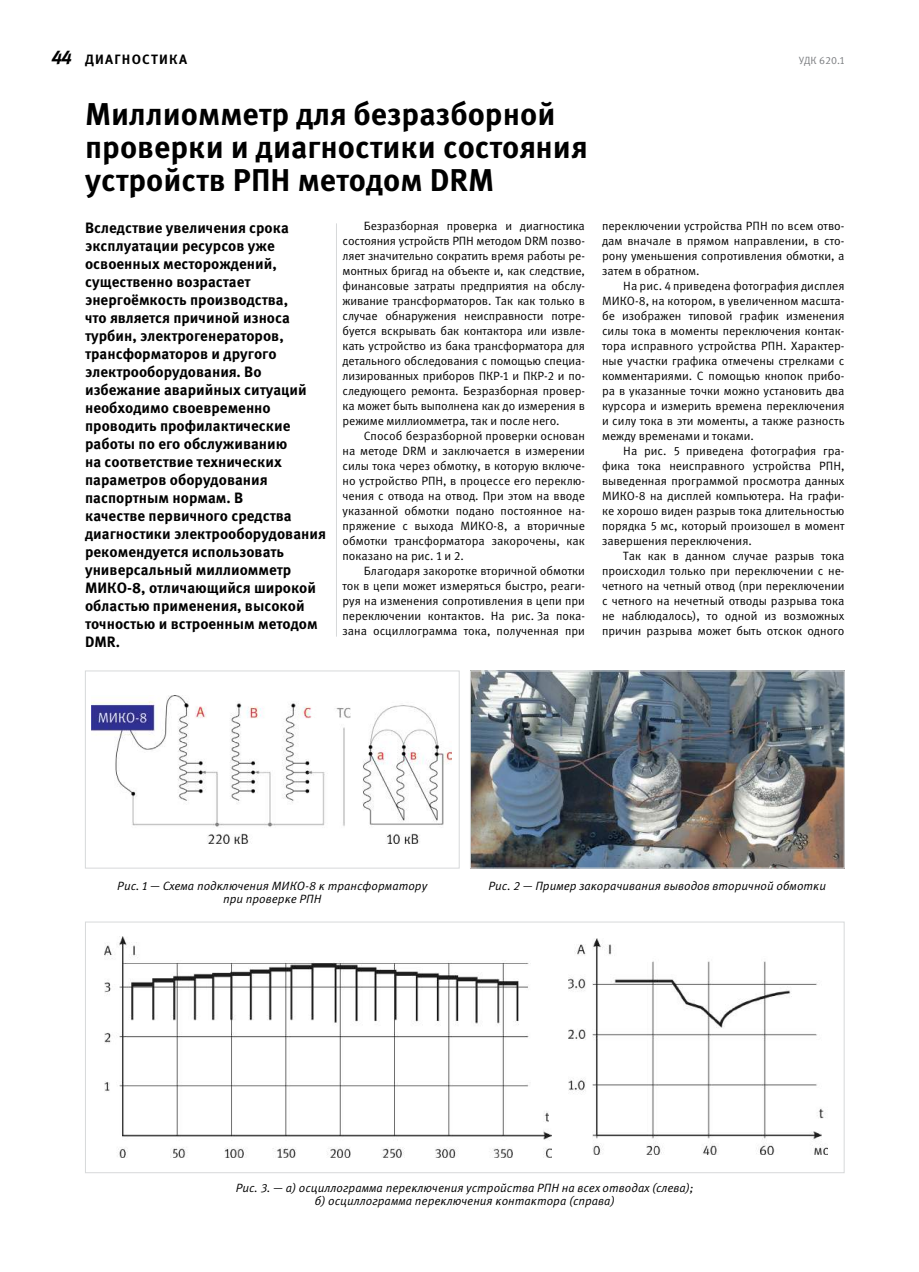
<style>
.page{position:relative;width:919px;height:1272px;background:#fff}
.page>*{position:absolute;margin:0;border:0;box-sizing:border-box;transform-origin:0 0}
.t1{font:700 31.5px/33px "Meta Pro";color:#000}
.t2{font:italic 700 19.5px "Meta Pro";color:#000}
.t3{font:700 15px/18px "Meta Pro";color:#000}
.t4{font:700 13.5px "Meta Pro";letter-spacing:.09em;color:#000}
.t5{font:12px/15px "Meta Pro";color:#000;text-align:justify}
.t6{font:italic 12px/13.5px "Meta Pro";color:#000;text-align:center}
.t7{font:10.5px "Meta Pro";color:#7c7e81}
</style>
<div class="page">
<img style="left:92px;top:695px;width:360px;height:148px">
<div style="left:85px;top:670px;width:374px;height:198px;border:1px solid #d7d9da"></div>
<img style="left:472px;top:672px;width:370px;height:194px">
<div style="left:470px;top:670px;width:374px;height:198px;border:1px solid #d7d9da"></div>
<div style="left:85px;top:921px;width:759px;height:251px;border:1px solid #d7d9da"></div>
<img style="left:104px;top:936px;width:447px;height:221px">
<img style="left:568px;top:938px;width:259px;height:216px">
<hr style="left:336px;top:223px;width:1px;height:413px;background:#d7d9da">
<h2 class="t2" style="left:51px;top:44px;width:22px">44</h2>
<p class="t4" style="left:85px;top:51px;width:103px">ДИАГНОСТИКА</p>
<p class="t7" style="left:799px;top:54px;width:47px">УДК 620.1</p>
<h1 class="t1" style="left:85px;top:99px;width:503px">Миллиомметр для безразборной проверки и диагностики состояния устройств РПН методом DRM</h1>
<p class="t5" style="left:342px;top:219px;width:244px;text-indent:21px">Безразборная проверка и диагностика состояния устройств РПН методом DRM позво&shy;ляет значительно сократить время работы ре&shy;монтных бригад на объекте и, как следствие, финансовые затраты предприятия на обслу&shy;живание трансформаторов. Так как только в случае обнаружения неисправности потре&shy;буется вскрывать бак контактора или извле&shy;кать устройство из бака трансформатора для детального обследования с помощью специа&shy;лизированных приборов ПКР-1 и ПКР-2 и по&shy;следующего ремонта. Безразборная провер&shy;ка может быть выполнена как до измерения в режиме миллиомметра, так и после него.</p>
<p class="t5" style="left:342px;top:429px;width:244px;text-indent:21px">Способ безразборной проверки основан на методе DRM и заключается в измерении силы тока через обмотку, в которую включе&shy;но устройство РПН, в процессе его переклю&shy;чения с отвода на отвод. При этом на вводе указанной обмотки подано постоянное на&shy;пряжение с выхода МИКО-8, а вторичные обмотки трансформатора закорочены, как показано на рис. 1 и 2.</p>
<p class="t5" style="left:342px;top:564px;width:244px;text-indent:21px">Благодаря закоротке вторичной обмотки ток в цепи может измеряться быстро, реаги&shy;руя на изменения сопротивления в цепи при переключении контактов. На рис. 3а пока&shy;зана осциллограмма тока, полученная при</p>
<p class="t3" style="left:85px;top:219px;width:242px">Вследствие увеличения срока эксплуатации ресурсов уже освоенных месторождений, существенно возрастает энергоёмкость производства,<br>что является причиной износа турбин, электрогенераторов, трансформаторов и другого электрооборудования. Во избежание аварийных ситуаций необходимо своевременно проводить профилактические работы по его обслуживанию<br>на соответствие технических параметров оборудования паспортным нормам. В<br>качестве первичного средства диагностики электрооборудования рекомендуется использовать универсальный миллиомметр<br>МИКО-8, отличающийся широкой областью применения, высокой точностью и встроенным методом<br>DMR.</p>
<p class="t5" style="left:602px;top:219px;width:244px">переключении устройства РПН по всем отво&shy;дам вначале в прямом направлении, в сто&shy;рону уменьшения сопротивления обмотки, а затем в обратном.</p>
<p class="t5" style="left:602px;top:279px;width:244px;text-indent:21px">На рис. 4 приведена фотография дисплея МИКО-8, на котором, в увеличенном масшта&shy;бе изображен типовой график изменения силы тока в моменты переключения контак&shy;тора исправного устройства РПН. Характер&shy;ные участки графика отмечены стрелками с комментариями. С помощью кнопок прибо&shy;ра в указанные точки можно установить два курсора и измерить времена переключения и силу тока в эти моменты, а также разность между временами и токами.</p>
<p class="t5" style="left:602px;top:444px;width:244px;text-indent:21px">На рис. 5 приведена фотография гра&shy;фика тока неисправного устройства РПН, выведенная программой просмотра данных МИКО-8 на дисплей компьютера. На графи&shy;ке хорошо виден разрыв тока длительностью порядка 5 мс, который произошел в момент завершения переключения.</p>
<p class="t5" style="left:602px;top:549px;width:244px;text-indent:21px">Так как в данном случае разрыв тока происходил только при переключении с не&shy;четного на четный отвод (при переключении с четного на нечетный отводы разрыва тока не наблюдалось), то одной из возможных причин разрыва может быть отскок одного</p>
<p class="t6" style="left:117px;top:879px;width:311px">Рис. 1 — Схема подключения МИКО-8 к трансформатору при проверке РПН</p>
<p class="t6" style="left:488px;top:879px;width:339px">Рис. 2 — Пример закорачивания выводов вторичной обмотки</p>
<p class="t6" style="left:236px;top:1180px;width:459px">Рис. 3. — а) осциллограмма переключения устройства РПН на всех отводах (слева); б) осциллограмма переключения контактора (справа)</p>
</div>
